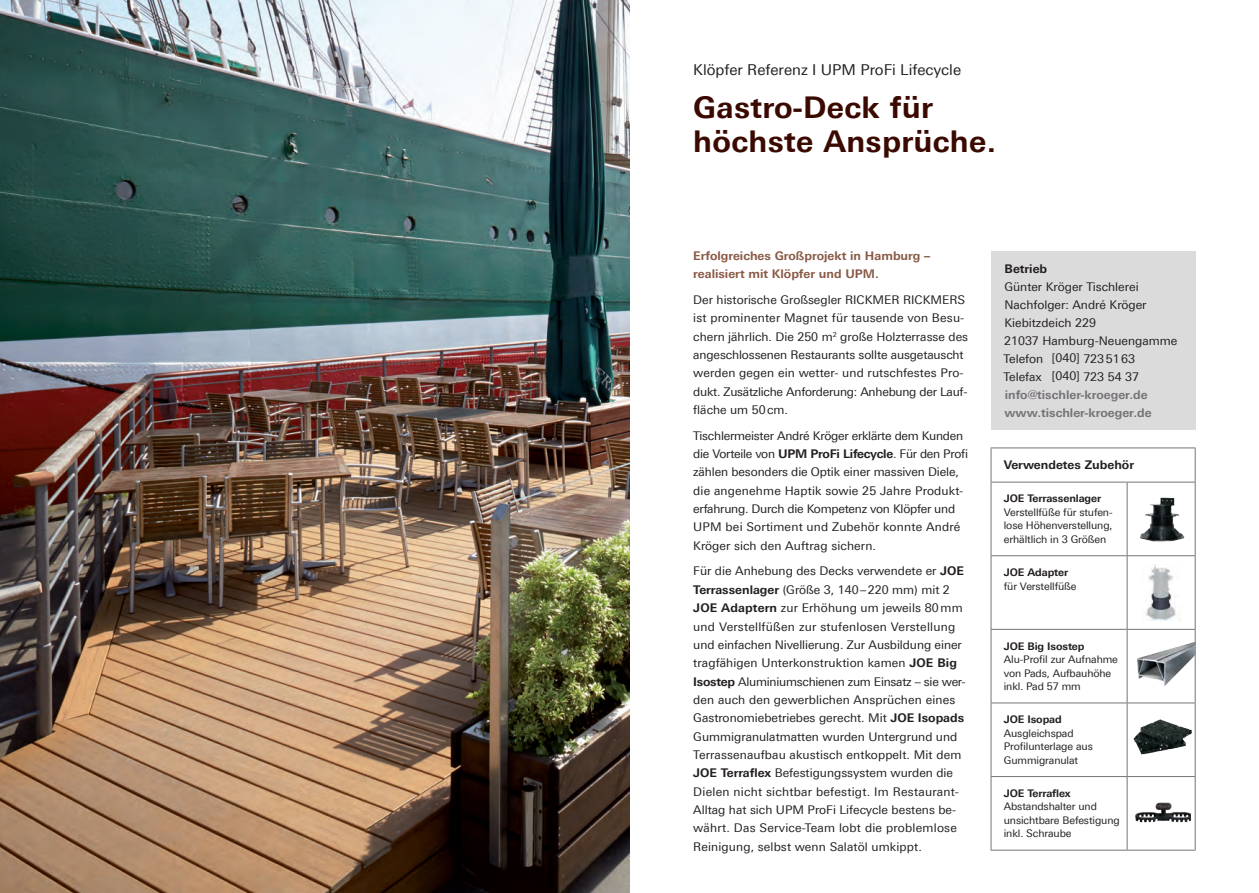
<style>
.page{position:relative;width:1259px;height:893px;background:#fff}
.page>*{position:absolute;margin:0;border:0;box-sizing:border-box;transform-origin:0 0}
.t1{font:700 30px/34px "KMS Univers";letter-spacing:.01em;color:#3a0900}
.t2{font:15px "KMS Univers";color:#231f20}
.t3{font:12px/18.3px "KMS Univers";color:#231f20}
.t4{font:700 12px/18.3px "KMS Univers";color:#895a46}
.t5{font:700 12px/18px "KMS Univers";color:#767377}
.t6{font:700 12px "KMS Univers";color:#231f20}
.t7{font:10.5px/13.5px "KMS Univers";letter-spacing:-.01em;color:#231f20}
.t8{font:700 10.5px "KMS Univers";letter-spacing:-.01em;color:#231f20}
.s1{font-weight:700}
</style>
<div class="page">
<img style="left:0;top:0;width:629px;height:893px">
<div style="left:991px;top:251px;width:204px;height:178px;background:#dcdbdc"></div>
<hr style="left:990px;top:448px;width:137px;height:1px;background:#767377">
<hr style="left:990px;top:448px;width:1px;height:34px;background:#767377">
<hr style="left:1127px;top:448px;width:68px;height:1px;background:#767377">
<hr style="left:990px;top:482px;width:137px;height:1px;background:#767377">
<hr style="left:1127px;top:482px;width:68px;height:1px;background:#767377">
<hr style="left:990px;top:482px;width:1px;height:73px;background:#767377">
<hr style="left:1126px;top:482px;width:1px;height:73px;background:#767377">
<hr style="left:1194px;top:482px;width:1px;height:73px;background:#767377">
<hr style="left:990px;top:555px;width:137px;height:1px;background:#767377">
<hr style="left:990px;top:556px;width:1px;height:73px;background:#767377">
<hr style="left:1127px;top:555px;width:68px;height:1px;background:#767377">
<hr style="left:1126px;top:556px;width:1px;height:73px;background:#767377">
<hr style="left:1194px;top:556px;width:1px;height:73px;background:#767377">
<hr style="left:990px;top:629px;width:137px;height:1px;background:#767377">
<hr style="left:990px;top:630px;width:1px;height:73px;background:#767377">
<hr style="left:1127px;top:629px;width:68px;height:1px;background:#767377">
<hr style="left:1126px;top:630px;width:1px;height:73px;background:#767377">
<hr style="left:1194px;top:630px;width:1px;height:73px;background:#767377">
<hr style="left:990px;top:703px;width:137px;height:1px;background:#767377">
<hr style="left:990px;top:703px;width:1px;height:73px;background:#767377">
<hr style="left:1127px;top:703px;width:68px;height:1px;background:#767377">
<hr style="left:1126px;top:703px;width:1px;height:73px;background:#767377">
<hr style="left:1194px;top:703px;width:1px;height:73px;background:#767377">
<hr style="left:990px;top:776px;width:137px;height:1px;background:#767377">
<hr style="left:990px;top:777px;width:1px;height:73px;background:#767377">
<hr style="left:1127px;top:776px;width:68px;height:1px;background:#767377">
<hr style="left:1126px;top:777px;width:1px;height:73px;background:#767377">
<hr style="left:1194px;top:777px;width:1px;height:73px;background:#767377">
<hr style="left:990px;top:850px;width:137px;height:1px;background:#767377">
<hr style="left:1127px;top:850px;width:68px;height:1px;background:#767377">
<hr style="left:1194px;top:448px;width:1px;height:34px;background:#767377">
<img style="left:1137px;top:642px;width:58px;height:43px">
<img style="left:1133px;top:719px;width:59px;height:36px">
<img style="left:1135px;top:802px;width:55px;height:21px">
<img style="left:1145px;top:564px;width:35px;height:57px">
<img style="left:1140px;top:497px;width:44px;height:45px">
<p class="t2" style="left:693px;top:61px;width:269px">Klöpfer Referenz I UPM ProFi Lifecycle</p>
<h1 class="t1" style="left:693px;top:90px;width:304px">Gastro-Deck für höchste Ansprüche.</h1>
<p class="t4" style="left:693px;top:246px;width:238px">Erfolgreiches Großprojekt in Hamburg – realisiert mit Klöpfer und UPM.</p>
<p class="t3" style="left:693px;top:290px;width:276px">Der historische Großsegler RICKMER RICKMERS ist prominenter Magnet für tausende von Besu&shy;chern jährlich. Die 250 m<sup>2</sup> große Holzterrasse des angeschlossenen Restaurants sollte ausgetauscht werden gegen ein wetter- und rutschfestes Pro&shy;dukt. Zusätzliche Anforderung: Anhebung der Lauf&shy;fläche um 50cm.</p>
<p class="t3" style="left:693px;top:426px;width:276px">Tischlermeister André Kröger erklärte dem Kunden die Vorteile von <span class="s1">UPM ProFi Lifecycle</span>. Für den Profi zählen besonders die Optik einer massiven Diele, die angenehme Haptik sowie 25 Jahre Produkt&shy;erfahrung. Durch die Kompetenz von Klöpfer und UPM bei Sortiment und Zubehör konnte André Kröger sich den Auftrag sichern.</p>
<p class="t3" style="left:693px;top:562px;width:274px">Für die Anhebung des Decks verwendete er <span class="s1">JOE Terrassenlager</span> (Größe 3, 140–220 mm) mit 2<br><span class="s1">JOE Adaptern</span> zur Erhöhung um jeweils 80mm und Verstellfüßen zur stufenlosen Verstellung und einfachen Nivellierung. Zur Ausbildung einer tragfähigen Unterkonstruktion kamen <span class="s1">JOE Big Isostep</span> Aluminiumschienen zum Einsatz – sie wer&shy;den auch den gewerblichen Ansprüchen eines Gastronomiebetriebes gerecht. Mit <span class="s1">JOE Isopads </span>Gummigranulatmatten wurden Untergrund und Terrassenaufbau akustisch entkoppelt. Mit dem <span class="s1">JOE Terraflex</span> Befestigungssystem wurden die Dielen nicht sichtbar befestigt. Im Restaurant-Alltag hat sich UPM ProFi Lifecycle bestens be&shy;währt. Das Service-Team lobt die problemlose Reinigung, selbst wenn Salatöl umkippt.</p>
<p class="t6" style="left:1004px;top:261px;width:44px">Betrieb</p>
<p class="t3" style="left:1003px;top:277px;width:175px">Günter Kröger Tischlerei<br>Nachfolger: André Kröger<br>Kiebitzdeich 229<br>21037 Hamburg-Neuengamme<br>Telefon [040] 7235163<br>Telefax [040] 723 54 37</p>
<p class="t5" style="left:1004px;top:385px;width:149px">info@tischler-kroeger.de www.tischler-kroeger.de</p>
<p class="t6" style="left:1003px;top:458px;width:132px">Verwendetes Zubehör</p>
<p class="t8" style="left:1003px;top:492px;width:99px">JOE Terrassenlager</p>
<p class="t7" style="left:1003px;top:505px;width:110px;text-align:justify">Verstellfüße für stufen&shy;lose Höhenverstellung, erhältlich in 3 Größen</p>
<p class="t8" style="left:1003px;top:566px;width:66px">JOE Adapter</p>
<p class="t7" style="left:1003px;top:579px;width:74px">für Verstellfüße</p>
<p class="t8" style="left:1003px;top:640px;width:82px">JOE Big Isostep</p>
<p class="t7" style="left:1003px;top:653px;width:116px">Alu-Profil zur Aufnahme von Pads, Aufbauhöhe inkl. Pad 57 mm</p>
<p class="t8" style="left:1003px;top:713px;width:59px">JOE Isopad</p>
<p class="t7" style="left:1003px;top:726px;width:91px">Ausgleichspad<br>Profilunterlage aus<br>Gummigranulat</p>
<p class="t8" style="left:1003px;top:787px;width:69px">JOE Terraflex</p>
<p class="t7" style="left:1003px;top:800px;width:117px">Abstandshalter und unsichtbare Befestigung inkl. Schraube</p>
</div>
